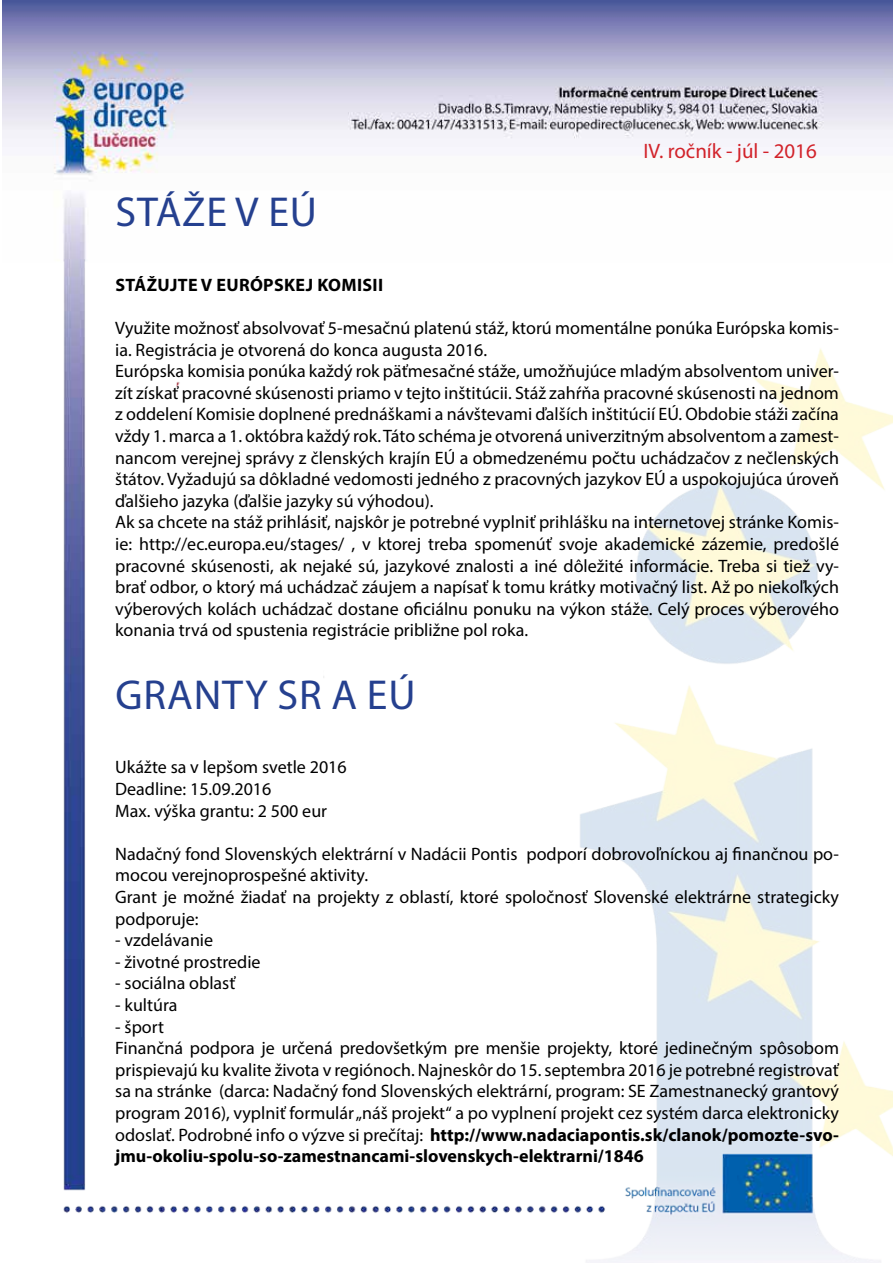
<style>
.page{position:relative;width:893px;height:1263px;background:#fff}
.page>*{position:absolute;margin:0;border:0;box-sizing:border-box;transform-origin:0 0}
.t1{font:42px "Myriad Pro";letter-spacing:.02em;color:#25408f}
.t2{font:20.85px "Myriad Pro";color:#d2232a}
.t3{font:18px/21.6px "Myriad Pro";color:#000}
.t4{font:700 18px "Myriad Pro";letter-spacing:.02em;color:#000}
.s1{font-weight:700}
</style>
<div class="page">
<img style="left:3px;top:0;width:890px;height:1263px">
<h1 class="t1" style="left:116px;top:186px;width:175px">Stáže v EÚ</h1>
<p class="t2" style="left:644px;top:138px;width:175px">IV. ročník - júl - 2016</p>
<p class="t4" style="left:115px;top:273px;width:269px">Stážujte v Európskej komisii</p>
<p class="t3" style="left:115px;top:317px;width:725px">Využite možnosť absolvovať 5-mesačnú platenú stáž, ktorú momentálne ponúka Európska komis&shy;ia. Registrácia je otvorená do konca augusta 2016.<br>Európska komisia ponúka každý rok päťmesačné stáže, umožňujúce mladým absolventom univer&shy;zít získať pracovné skúsenosti priamo v tejto inštitúcii. Stáž zahŕňa pracovné skúsenosti na jednom z oddelení Komisie doplnené prednáškami a návštevami ďalších inštitúcií EÚ. Obdobie stáži začína vždy 1. marca a 1. októbra každý rok. Táto schéma je otvorená univerzitným absolventom a zamest&shy;nancom verejnej správy z členských krajín EÚ a obmedzenému počtu uchádzačov z nečlenských štátov. Vyžadujú sa dôkladné vedomosti jedného z pracovných jazykov EÚ a uspokojujúca úroveň ďalšieho jazyka (ďalšie jazyky sú výhodou).<br>Ak sa chcete na stáž prihlásiť, najskôr je potrebné vyplniť prihlášku na internetovej stránke Komis&shy;ie: http://ec.europa.eu/stages/ , v ktorej treba spomenúť svoje akademické zázemie, predošlé pracovné skúsenosti, ak nejaké sú, jazykové znalosti a iné dôležité informácie. Treba si tiež vy&shy;brať odbor, o ktorý má uchádzač záujem a napísať k tomu krátky motivačný list. Až po niekoľkých výberových kolách uchádzač dostane oficiálnu ponuku na výkon stáže. Celý proces výberového konania trvá od spustenia registrácie približne pol roka.</p>
<h1 class="t1" style="left:116px;top:668px;width:54px">GRANTY</h1>
<h1 class="t1" style="left:278px;top:668px;width:140px">SR A eú</h1>
<p class="t3" style="left:115px;top:756px;width:233px">Ukážte sa v lepšom svetle 2016<br>Deadline: 15.09.2016<br>Max. výška grantu: 2 500 eur</p>
<p class="t3" style="left:115px;top:842px;width:725px">Nadačný fond Slovenských elektrární v Nadácii Pontis podporí dobrovoľníckou aj finančnou po&shy;mocou verejnoprospešné aktivity.<br>Grant je možné žiadať na projekty z oblastí, ktoré spoločnosť Slovenské elektrárne strategicky podporuje:</p>
<p class="t3" style="left:115px;top:929px;width:100px">- vzdelávanie</p>
<p class="t3" style="left:115px;top:950px;width:147px">- životné prostredie</p>
<p class="t3" style="left:115px;top:972px;width:122px">- sociálna oblasť</p>
<p class="t3" style="left:115px;top:994px;width:64px">- kultúra</p>
<p class="t3" style="left:115px;top:1015px;width:725px">- šport<br>Finančná podpora je určená predovšetkým pre menšie projekty, ktoré jedinečným spôsobom prispievajú ku kvalite života v regiónoch. Najneskôr do 15. septembra 2016 je potrebné registrovať sa na stránke (darca: Nadačný fond Slovenských elektrární, program: SE Zamestnanecký grantový program 2016), vyplniť formulár „náš projekt“ a po vyplnení projekt cez systém darca elektronicky odoslať. Podrobné info o výzve si prečítaj: <span class="s1">http://www.nadaciapontis.sk/clanok/pomozte-svo&shy;jmu-okoliu-spolu-so-zamestnancami-slovenskych-elektrarni/1846</span></p>
</div>
